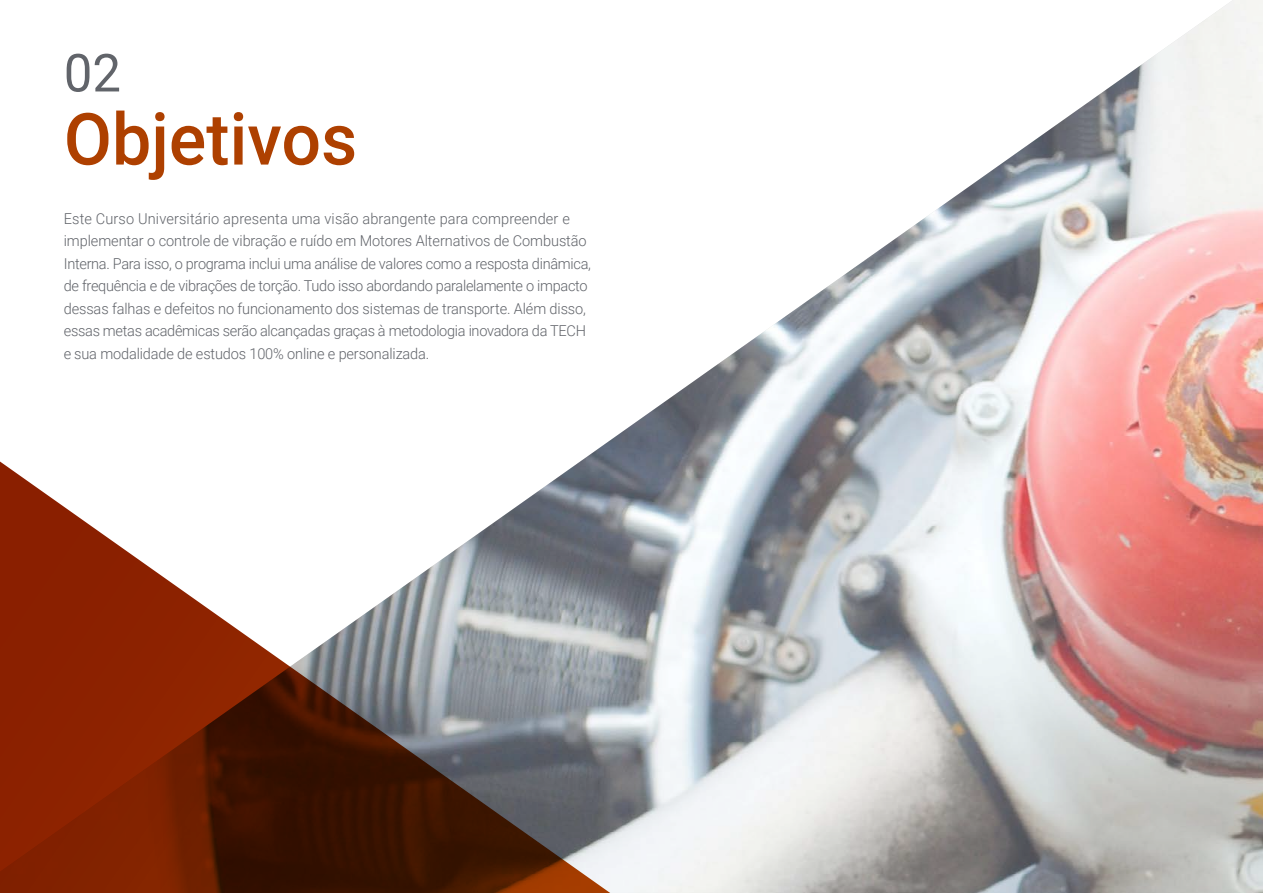
<style>
.page{position:relative;width:1263px;height:893px;background:#fff}
.page>*{position:absolute;margin:0;border:0;box-sizing:border-box;transform-origin:0 0}
.t1{font:500 72px "Roboto";color:#ae4000}
.t2{font:52.5px "Roboto";color:#61646a}
.t3{font:300 15px/22.5px "Roboto";letter-spacing:-.01em;color:#61646a}
</style>
<div class="page">
<img style="left:602px;top:0;width:661px;height:893px">
<svg style="left:0;top:446px;width:640px;height:447px"></svg>
<h2 class="t2" style="left:64px;top:36px;width:59px">02</h2>
<h1 class="t1" style="left:64px;top:89px;width:295px">Objetivos</h1>
<p class="t3" style="left:64px;top:207px;width:529px">Este Curso Universitário apresenta uma visão abrangente para compreender e implementar o controle de vibração e ruído em Motores Alternativos de Combustão Interna. Para isso, o programa inclui uma análise de valores como a resposta dinâmica, de frequência e de vibrações de torção. Tudo isso abordando paralelamente o impacto dessas falhas e defeitos no funcionamento dos sistemas de transporte. Além disso, essas metas acadêmicas serão alcançadas graças à metodologia inovadora da TECH e sua modalidade de estudos 100% online e personalizada.</p>
</div>
